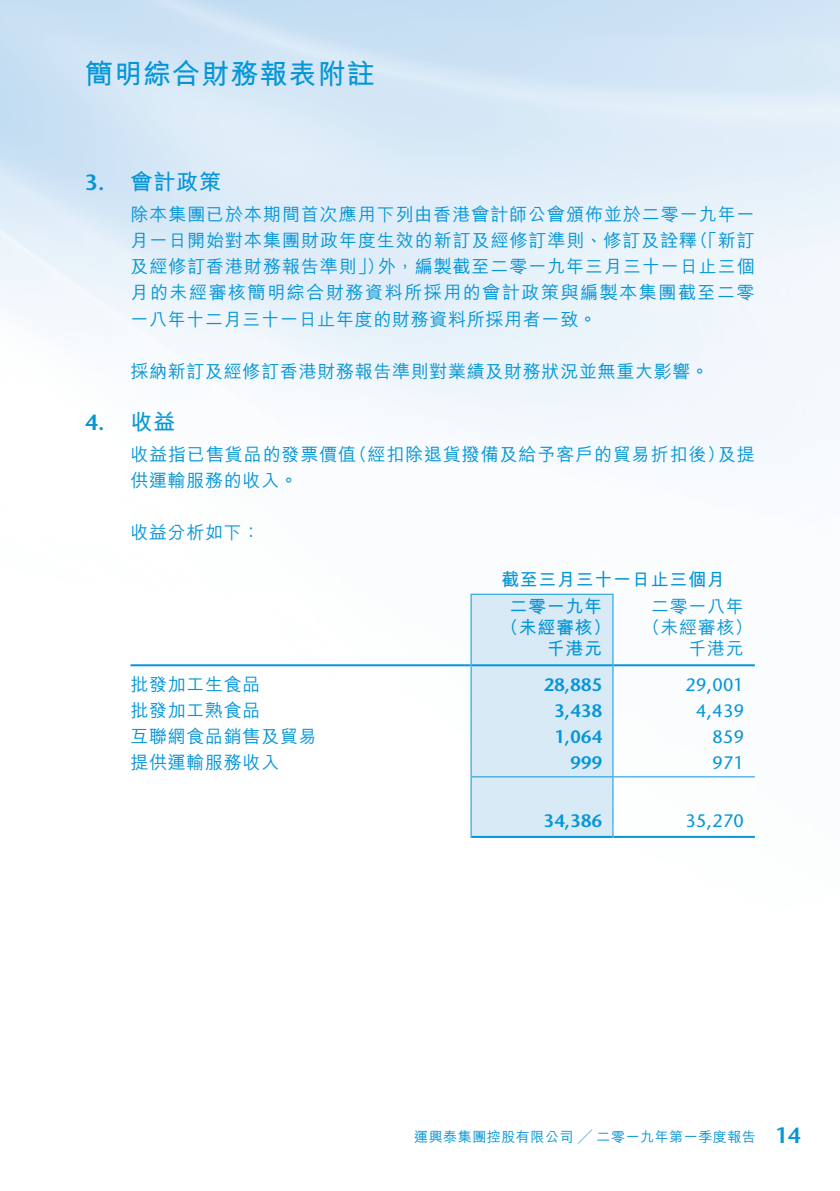
<style>
.page{position:relative;width:840px;height:1191px;background:#fff}
.page>*{position:absolute;margin:0;border:0;box-sizing:border-box;transform-origin:0 0}
.t1{font:700 28px "M Hei HK";letter-spacing:.035em;color:#0696d7}
._01_H1{font:600 22px "Stone Sans Std";color:#0696d7}
._01_H1-2{font:700 22px "M Hei HK";letter-spacing:.035em;color:#0696d7}
._00_txt{font:500 18px/26px "M Hei HK";letter-spacing:.05em;color:#0696d7}
._50_Table_txt{font:500 18px "M Hei HK";letter-spacing:.035em;color:#0696d7}
._50_Table_txt-2{font:700 18px "M Hei HK";letter-spacing:.035em;color:#0696d7}
._50_Table_txt-3{font:600 18px "Stone Sans Std";letter-spacing:.015em;color:#0696d7}
._50_Table_txt-4{font:500 18px "Stone Sans Std";letter-spacing:.015em;color:#0696d7}
.t2{font:500 14px "M Hei HK";letter-spacing:.035em;color:#0696d7}
</style>
<div class="page">
<img style="left:0;top:0;width:839px;height:838px">
<hr style="left:470px;top:593px;width:143px;height:1px;background:#0696d7">
<div style="left:470px;top:594px;width:143px;height:244px;background:#d9eaf7"></div>
<hr style="left:130px;top:664px;width:340px;height:2px;background:#0696d7">
<hr style="left:471px;top:664px;width:141px;height:2px;background:#0696d7">
<hr style="left:613px;top:664px;width:141px;height:2px;background:#0696d7">
<hr style="left:471px;top:776px;width:141px;height:1px;background:#0696d7">
<hr style="left:613px;top:776px;width:141px;height:1px;background:#0696d7">
<hr style="left:471px;top:836px;width:141px;height:2px;background:#0696d7">
<hr style="left:613px;top:836px;width:141px;height:2px;background:#0696d7">
<p class="t1" style="left:85px;top:54px;width:291px">簡明綜合財務報表附註</p>
<p class="_01_H1" style="left:85px;top:169px;width:21px">3.</p>
<p class="_01_H1" style="left:85px;top:408px;width:21px">4.</p>
<p class="_01_H1-2" style="left:130px;top:166px;width:92px">會計政策</p>
<p class="_00_txt" style="left:130px;top:200px;width:625px;text-align:right">除本集團已於本期間首次應用下列由香港會計師公會頒佈並於二零一九年一（「新訂</p>
<p class="_00_txt" style="left:377px;top:226px;width:378px;text-indent:-247px">月一日開始對本集團財政年度生效的新訂及經修訂準則、修訂及詮釋<br>外，編製截至二零一九年三月三十一日止三個</p>
<p class="_00_txt" style="left:130px;top:252px;width:625px">及經修訂香港財務報告準則」）<br>月的未經審核簡明綜合財務資料所採用的會計政策與編製本集團截至二零一八年十二月三十一日止年度的財務資料所採用者一致。</p>
<p class="_00_txt" style="left:130px;top:356px;width:579px">採納新訂及經修訂香港財務報告準則對業績及財務狀況並無重大影響。</p>
<p class="_01_H1-2" style="left:130px;top:405px;width:46px">收益</p>
<p class="_00_txt" style="left:349px;top:440px;width:377px">（經扣除退貨撥備及給予客戶的貿易折扣後）</p>
<p class="_00_txt" style="left:130px;top:440px;width:227px">收益指已售貨品的發票價值供運輸服務的收入。</p>
<p class="_00_txt" style="left:130px;top:518px;width:131px">收益分析如下：</p>
<p class="_00_txt" style="left:717px;top:440px;width:38px">及提</p>
<p class="_50_Table_txt-2" style="left:501px;top:566px;width:225px">截至三月三十一日止三個月</p>
<p class="_50_Table_txt" style="left:650px;top:594px;width:94px">二零一八年</p>
<p class="_50_Table_txt-2" style="left:509px;top:594px;width:94px">二零一九年</p>
<p class="_50_Table_txt-2" style="left:500px;top:615px;width:112px">（未經審核）</p>
<p class="_50_Table_txt" style="left:642px;top:615px;width:112px">（未經審核(</p>
<p class="_50_Table_txt-2" style="left:546px;top:636px;width:57px">千港元</p>
<p class="_50_Table_txt" style="left:688px;top:636px;width:57px">千港元</p>
<p class="_50_Table_txt" style="left:130px;top:671px;width:131px">批發加工生食品</p>
<p class="_50_Table_txt-3" style="left:543px;top:674px;width:60px">28,885</p>
<p class="_50_Table_txt-4" style="left:685px;top:674px;width:60px">29,001</p>
<p class="_50_Table_txt" style="left:130px;top:697px;width:131px">批發加工熟食品</p>
<p class="_50_Table_txt-3" style="left:554px;top:700px;width:49px">3,438</p>
<p class="_50_Table_txt-4" style="left:695px;top:700px;width:49px">4,439</p>
<p class="_50_Table_txt" style="left:130px;top:723px;width:187px">互聯網食品銷售及貿易</p>
<p class="_50_Table_txt-3" style="left:554px;top:726px;width:49px">1,064</p>
<p class="_50_Table_txt-4" style="left:712px;top:726px;width:33px">859</p>
<p class="_50_Table_txt" style="left:130px;top:749px;width:150px">提供運輸服務收入</p>
<p class="_50_Table_txt-3" style="left:570px;top:752px;width:33px">999</p>
<p class="_50_Table_txt-4" style="left:712px;top:752px;width:33px">971</p>
<p class="_50_Table_txt-3" style="left:543px;top:810px;width:60px">34,386</p>
<p class="_50_Table_txt-4" style="left:685px;top:810px;width:60px">35,270</p>
<p class="t2" style="left:414px;top:1126px;width:343px">運興泰集團控股有限公司 ╱ 二零一九年第一季度報告</p>
<p class="_01_H1" style="left:774px;top:1121px;width:27px">14</p>
</div>
